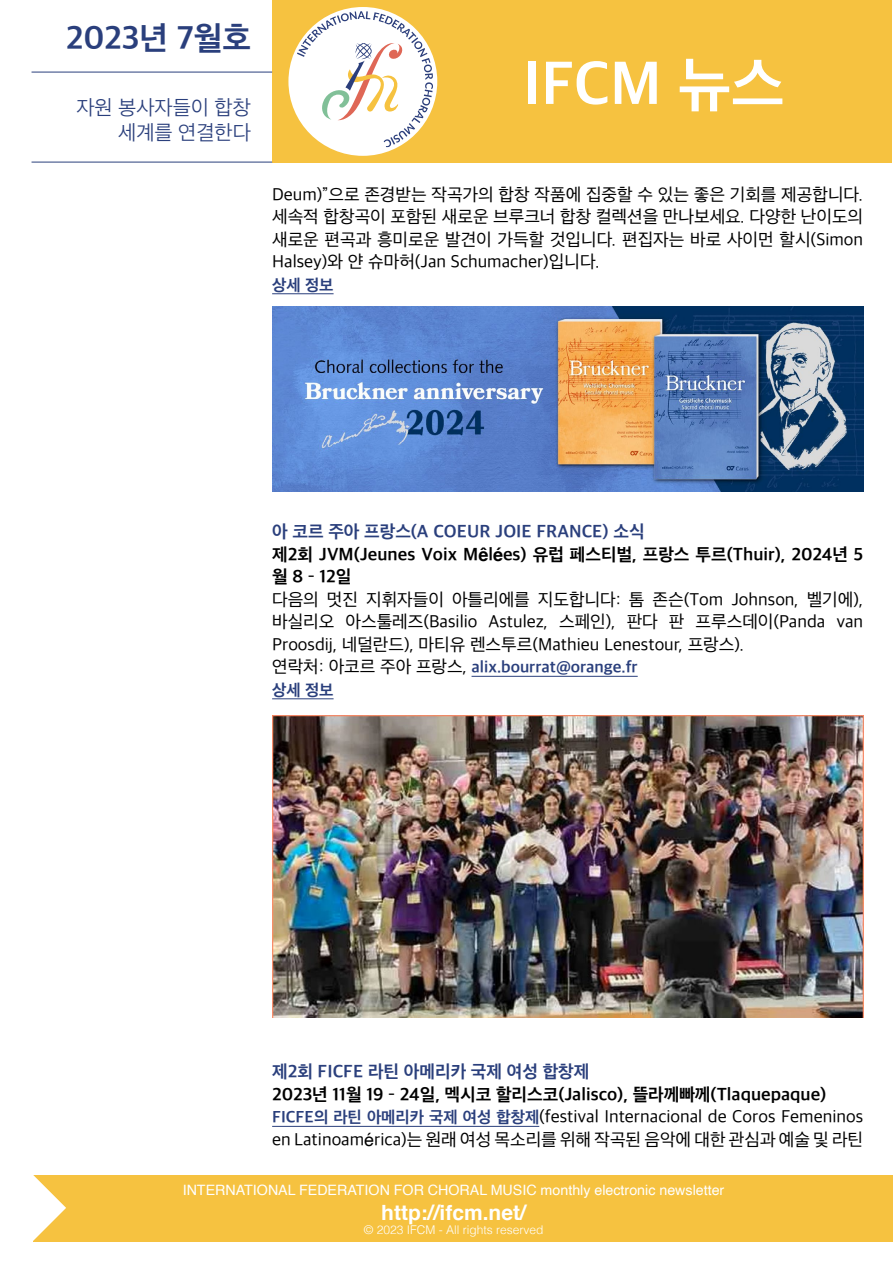
<style>
.page{position:relative;width:893px;height:1263px;background:#fff}
.page>*{position:absolute;margin:0;border:0;box-sizing:border-box;transform-origin:0 0}
.t1{font:700 61.5px "Apple SD Gothic Neo";color:#fff}
.t2{font:700 33px "Apple SD Gothic Neo";color:#2a3f7c}
.t3{font:700 21px "Helvetica";color:#fff}
.t4{font:300 21px/25.2px "Apple SD Gothic Neo";color:#2a3f7c;text-align:right}
.t5{font:18px/22.5px "Apple SD Gothic Neo";color:#000;text-align:justify}
.t6{font:700 18px/22.5px "Apple SD Gothic Neo";color:#000}
.t7{font:700 18px "Apple SD Gothic Neo";color:#2a3f7c}
.t8{font:700 16.5px/22.5px "Apple SD Gothic Neo";color:#2a3f7c}
.t9{font:14.25px "Helvetica";color:#fff}
.t10{font:300 12px "Helvetica";color:#fff}
.s1{color:#2a3f7c}
.s2{font-family:"Helvetica"}
.s3{font-weight:400;font-size:18px;color:#000}
.s4{font-weight:700}
.s5{font-weight:700;font-size:16.5px;color:#2a3f7c}
</style>
<div class="page">
<hr style="left:272px;top:293px;width:62px;height:1px;background:#2a3f7c">
<hr style="left:472px;top:676px;width:166px;height:1px;background:#2a3f7c">
<hr style="left:272px;top:698px;width:62px;height:1px;background:#2a3f7c">
<hr style="left:272px;top:1126px;width:267px;height:1px;background:#2a3f7c">
<div style="left:33px;top:1176px;width:860px;height:66px;background:#f6c240"></div>
<svg style="left:33px;top:1175px;width:33px;height:66px"></svg>
<div style="left:272px;top:0;width:619px;height:163px;background:#f6c240"></div>
<div style="left:288px;top:7px;width:149px;height:149px;background:#fff;border-radius:50%"></div>
<svg style="left:297px;top:11px;width:136px;height:136px"></svg>
<hr style="left:32px;top:72px;width:240px;height:1px;background:#2a3f7c">
<hr style="left:32px;top:162px;width:240px;height:1px;background:#2a3f7c">
<img style="left:272px;top:307px;width:591px;height:185px">
<img style="left:272px;top:716px;width:591px;height:301px">
<h2 class="t2" style="left:66px;top:21px;width:186px">2023년 7월호</h2>
<p class="t4" style="left:76px;top:96px;width:176px">자원 봉사자들이 합창 세계를 연결한다</p>
<h1 class="t1" style="left:523px;top:51px;width:263px">IFCM 뉴스</h1>
<p class="t5" style="left:272px;top:184px;width:593px">Deum)”으로 존경받는 작곡가의 합창 작품에 집중할 수 있는 좋은 기회를 제공합니다. 세속적 합창곡이 포함된 새로운 브루크너 합창 컬렉션을 만나보세요. 다양한 난이도의 새로운 편곡과 흥미로운 발견이 가득할 것입니다. 편집자는 바로 사이먼 할시(Simon Halsey)와 얀 슈마허(Jan Schumacher)입니다.</p>
<p class="t8" style="left:272px;top:275px;width:63px">상세 정보</p>
<p class="t6" style="left:272px;top:522px;width:593px"><span class="s1">아 코르 주아 프랑스(A COEUR JOIE FRANCE) 소식<br></span>제2회 JVM(Jeunes Voix M<span class="s2">ê</span>l<span class="s2">é</span>es) 유럽 페스티벌, 프랑스 투르(Thuir), 2024년 5 월 8 – 12일</p>
<p class="t5" style="left:272px;top:589px;width:593px">다음의 멋진 지휘자들이 아틀리에를 지도합니다: 톰 존슨(Tom Johnson, 벨기에), 바실리오 아스툴레즈(Basilio Astulez, 스페인), 판다 판 프루스데이(Panda van Proosdij, 네덜란드), 마티유 렌스투르(Mathieu Lenestour, 프랑스).</p>
<p class="t8" style="left:272px;top:657px;width:367px"><span class="s3">연락처: 아코르 주아 프랑스,</span> alix.bourrat@orange.fr 상세 정보</p>
<p class="t7" style="left:272px;top:1062px;width:319px">제2회 FICFE 라틴 아메리카 국제 여성 합창제</p>
<p class="t5" style="left:272px;top:1084px;width:593px;text-align:left"><span class="s4">2023년 11월 19 – 24일, 멕시코 할리스코(Jalisco), 뜰라께빠께(Tlaquepaque)<br></span><span class="s5">FICFE의 라틴 아메리카 국제 여성 합창제</span>(festival Internacional de Coros Femeninos en Latinoam<span class="s2">é</span>rica)는 원래 여성 목소리를 위해 작곡된 음악에 대한 관심과 예술 및 라틴</p>
<p class="t9" style="left:183px;top:1178px;width:543px">INTERNATIONAL FEDERATION FOR CHORAL MUSIC monthly electronic newsletter</p>
<p class="t3" style="left:381px;top:1195px;width:146px">http://ifcm.net/</p>
<p class="t10" style="left:364px;top:1220px;width:181px">© 2023 IFCM - All rights reserved</p>
</div>
